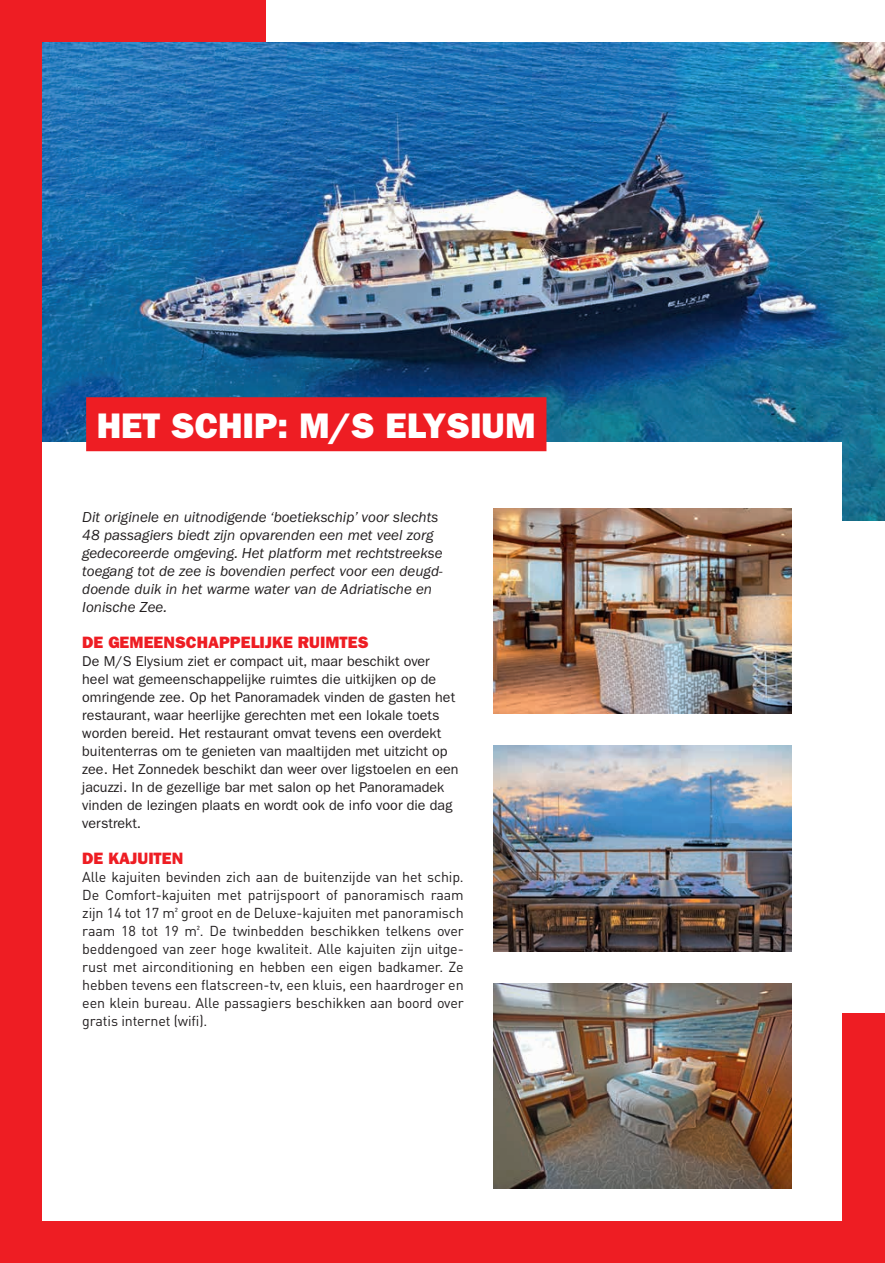
<style>
.page{position:relative;width:885px;height:1263px;background:#fff}
.page>*{position:absolute;margin:0;border:0;box-sizing:border-box;transform-origin:0 0}
.t1{font:800 35.7px "Franklin Gothic LT Pro";color:#fff}
.t2{font:800 16.5px "Franklin Gothic LT Pro";color:#ee1d23}
.t3{font:italic 15px/18px "Franklin Gothic LT Pro";color:#231f20}
.t4{font:14.25px/18px "Franklin Gothic LT Pro";color:#231f20}
.t5{font:14.25px/18px "DIN Pro";letter-spacing:-.01em;color:#231f20;text-align:justify}
</style>
<div class="page">
<div style="left:0;top:0;width:884px;height:1263px;background:#ee1d23"></div>
<div style="left:266px;top:0;width:618px;height:1012px;background:#fff"></div>
<img style="left:43px;top:43px;width:841px;height:478px">
<div style="left:43px;top:442px;width:799px;height:778px;background:#fff"></div>
<img style="left:493px;top:746px;width:298px;height:205px">
<img style="left:493px;top:508px;width:298px;height:205px">
<img style="left:493px;top:983px;width:298px;height:205px">
<div style="left:86px;top:397px;width:460px;height:54px;background:#ee1d23"></div>
<h1 class="t1" style="left:97px;top:404px;width:440px">HET SCHIP: M/S ELYSIUM</h1>
<p class="t3" style="left:82px;top:508px;width:362px">Dit originele en uitnodigende ‘boetiekschip’ voor slechts 48 passagiers biedt zijn opvarenden een met veel zorg gedecoreerde omgeving. Het platform met rechtstreekse toegang tot de zee is bovendien perfect voor een deugd&shy;doende duik in het warme water van de Adriatische en Ionische Zee.</p>
<p class="t2" style="left:82px;top:633px;width:288px">DE GEMEENSCHAPPELIJKE RUIMTES</p>
<p class="t4" style="left:82px;top:652px;width:377px">De M/S Elysium ziet er compact uit, maar beschikt over heel wat gemeenschappelijke ruimtes die uitkijken op de omringende zee. Op het Panoramadek vinden de gasten het restaurant, waar heerlijke gerechten met een lokale toets worden bereid. Het restaurant omvat tevens een overdekt buitenterras om te genieten van maaltijden met uitzicht op zee. Het Zonnedek beschikt dan weer over ligstoelen en een jacuzzi. In de gezellige bar met salon op het Panoramadek vinden de lezingen plaats en wordt ook de info voor die dag verstrekt.</p>
<p class="t2" style="left:82px;top:849px;width:102px">DE KAJUITEN</p>
<p class="t5" style="left:82px;top:867px;width:383px">Alle kajuiten bevinden zich aan de buitenzijde van het schip.<br>De Comfort-kajuiten met patrijspoort of panoramisch raam zijn 14 tot 17 m² groot en de Deluxe-kajuiten met panoramisch raam 18 tot 19 m². De twinbedden beschikken telkens over beddengoed van zeer hoge kwaliteit. Alle kajuiten zijn uitge&shy;rust met airconditioning en hebben een eigen badkamer. Ze hebben tevens een flatscreen-tv, een kluis, een haardroger en een klein bureau. Alle passagiers beschikken aan boord over gratis internet (wifi).</p>
</div>
